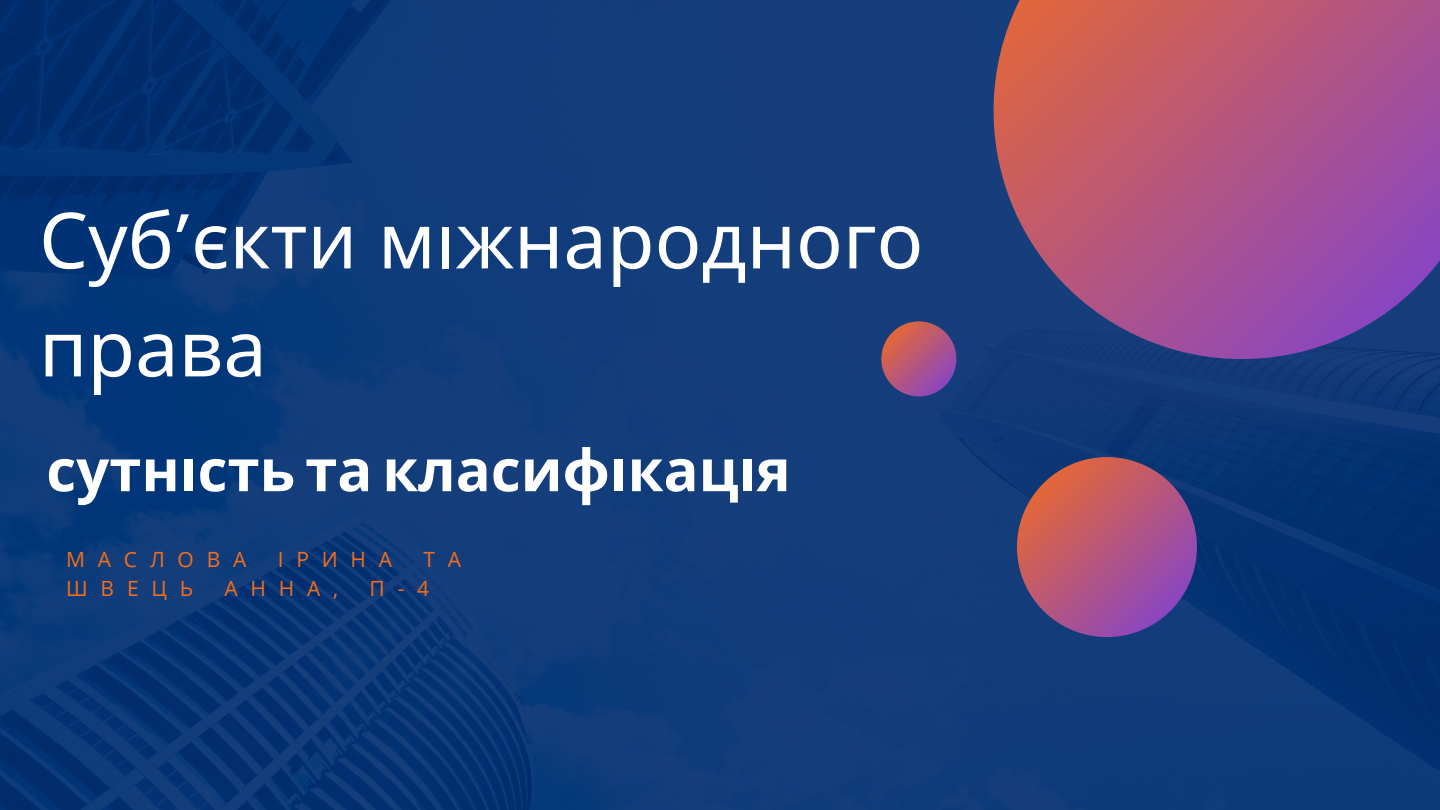
<style>
.page{position:relative;width:1440px;height:810px;background:#fff}
.page>*{position:absolute;margin:0;border:0;box-sizing:border-box;transform-origin:0 0}
.t1{font:77.6px/108px "Noto Sans";color:#fff}
.t2{font:700 58.1px "Noto Sans";color:#fff}
.t3{font:21px "Open Sans";letter-spacing:.61em;color:#f66e1a}
.s1{font-family:"Poppins"}
</style>
<div class="page">
<img style="left:0;top:0;width:1440px;height:810px">
<svg style="left:994px;top:0;width:446px;height:359px;background:#9e5182"></svg>
<svg style="left:1017px;top:457px;width:180px;height:180px;background:#92507a"></svg>
<svg style="left:881px;top:321px;width:75px;height:75px;background:#94517b"></svg>
<h1 class="t1" style="left:39px;top:184px;width:886px">Суб<span class="s1">’</span>єкти міжнародного права</h1>
<h2 class="t2" style="left:46px;top:429px;width:746px">сутність та класифі кація</h2>
<p class="t3" style="left:66px;top:544px;width:182px">МАСЛОВА</p>
<p class="t3" style="left:278px;top:544px;width:116px">ІРИНА</p>
<p class="t3" style="left:423px;top:544px;width:39px">Т А</p>
<p class="t3" style="left:66px;top:574px;width:129px">ШВЕЦЬ</p>
<p class="t3" style="left:224px;top:574px;width:116px">АННА,</p>
<p class="t3" style="left:370px;top:574px;width:61px">П-4</p>
</div>
